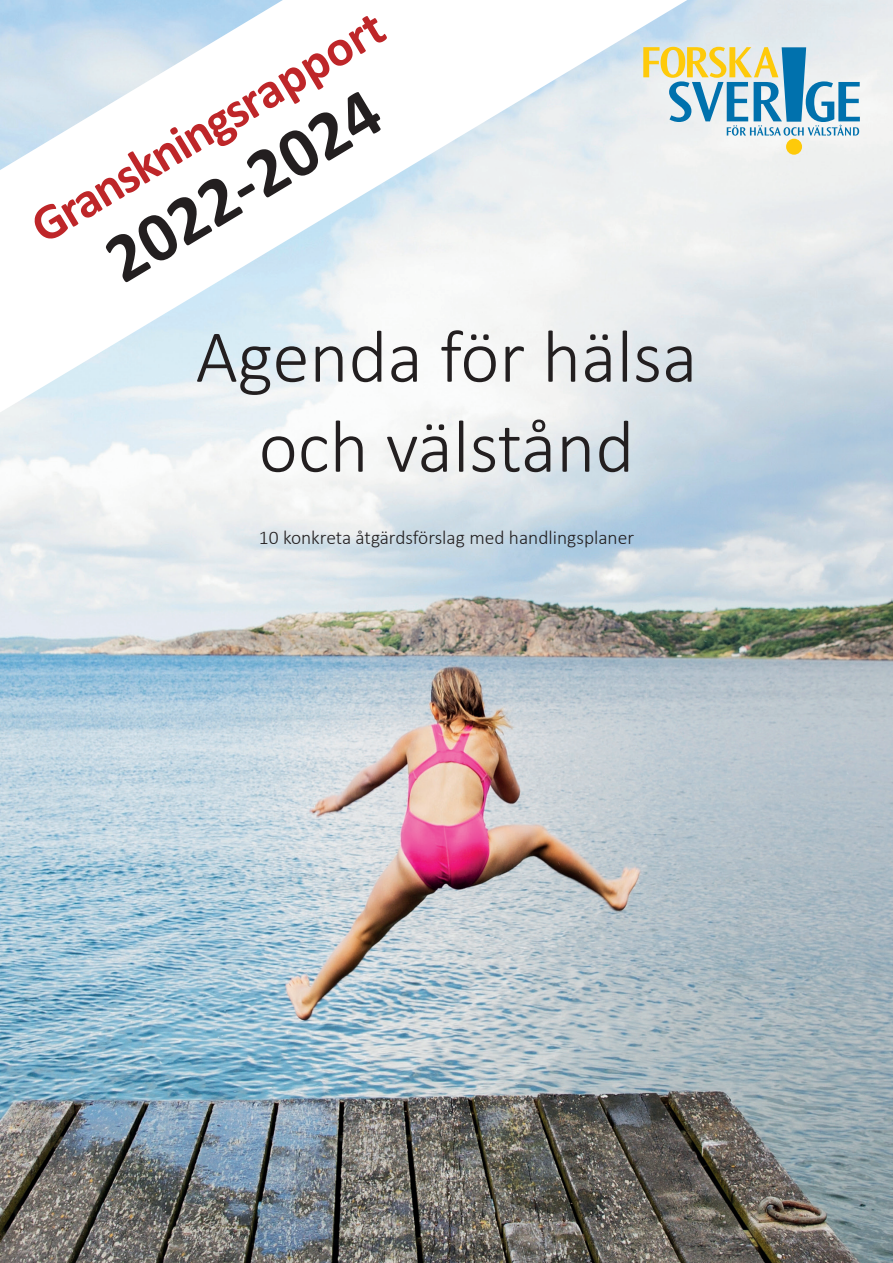
<style>
.page{position:relative;width:893px;height:1263px;background:#fff}
.page>*{position:absolute;margin:0;border:0;box-sizing:border-box;transform-origin:0 0}
.t1{font:300 75px/90px "Calibri";color:#231f20;text-align:center}
.Underrubrik_1{font:700 70.5px "Calibri";color:#231f20}
.Underrubrik_1-2{font:700 51px "Calibri";color:#be2629}
.t2{font:300 19.5px "Calibri";color:#231f20}
</style>
<div class="page">
<img style="left:0;top:0;width:893px;height:1263px">
<div style="left:786px;top:139px;width:16px;height:16px;background:#feca0a;border-radius:50%"></div>
<svg style="left:687px;top:47px;width:173px;height:89px"></svg>
<svg style="left:0;top:0;width:687px;height:412px"></svg>
<p class="Underrubrik_1-2" style="left:17px;top:199px;width:404px;rotate:-31deg">Granskningsrapport</p>
<p class="Underrubrik_1" style="left:86px;top:222px;width:309px;rotate:-31deg">2022-2024</p>
<p class="t1" style="left:196px;top:311px;width:503px">Agenda för hälsa och välstånd</p>
<p class="t2" style="left:259px;top:525px;width:377px">10 konkreta åtgärdsförslag med handlingsplaner</p>
</div>
